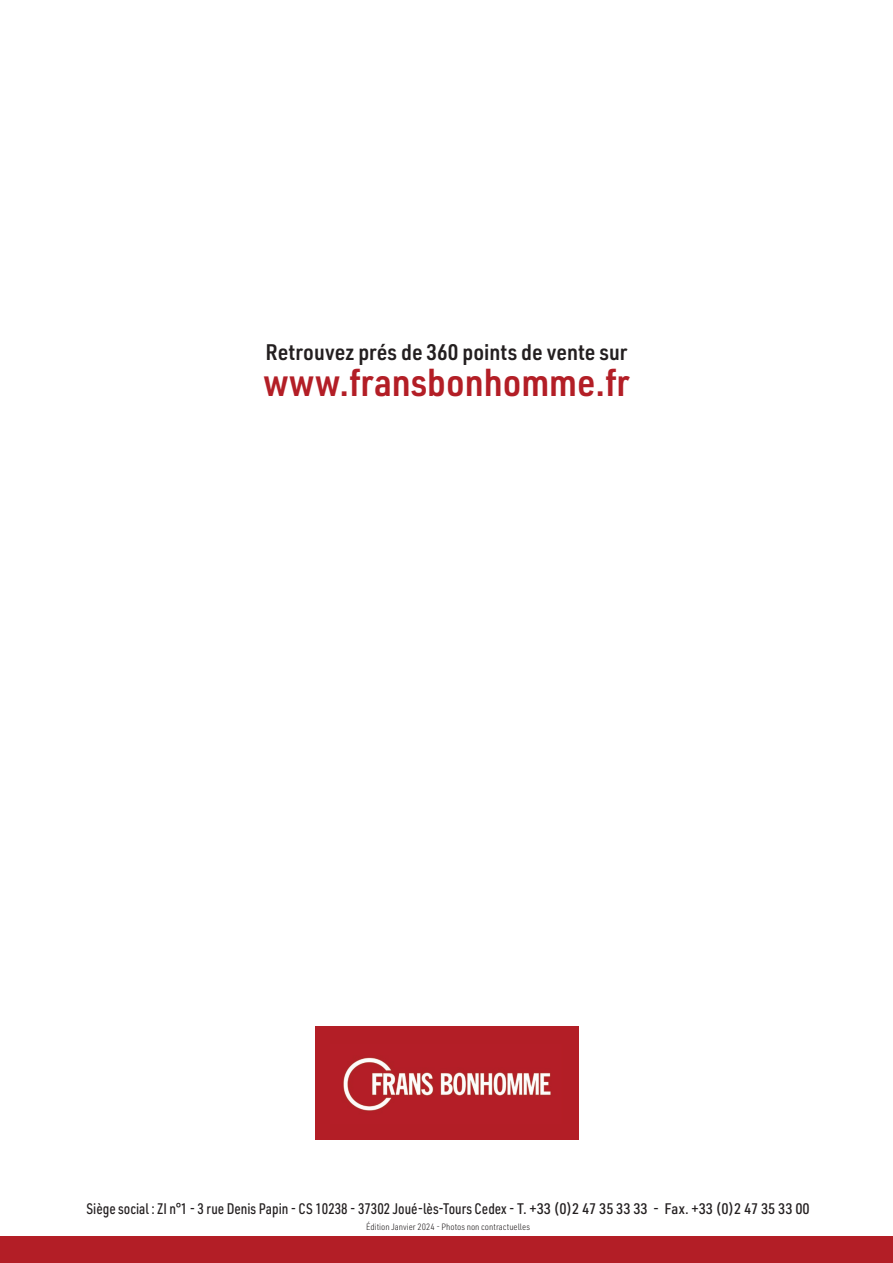
<style>
.page{position:relative;width:893px;height:1263px;background:#fff}
.page>*{position:absolute;margin:0;border:0;box-sizing:border-box;transform-origin:0 0}
.t1{font:600 38.25px "URWDIN Semi Cond";color:#b31e26}
.t2{font:600 22.05px "URWDIN Semi Cond";color:#231f20}
.t3{font:500 15px "URWDIN Semi Cond";color:#231f20;scale:.9 1}
.t4{font:300 9px "URWDIN Semi Cond";color:#231f20}
</style>
<div class="page">
<div style="left:315px;top:1026px;width:263px;height:113px;background:#b31e26"></div>
<img style="left:343px;top:1057px;width:208px;height:54px">
<div style="left:0;top:1236px;width:893px;height:27px;background:#b31e26"></div>
<h2 class="t2" style="left:266px;top:337px;width:363px">Retrouvez prés de 360 points de vente sur</h2>
<h1 class="t1" style="left:263px;top:356px;width:368px">www.fransbonhomme.fr</h1>
<p class="t3" style="left:86px;top:1199px;width:805px">Siège social : ZI n°1 - 3 rue Denis Papin - CS 10238 - 37302 Joué-lès-Tours Cedex - T. +33 (0)2 47 35 33 33 - Fax. +33 (0)2 47 35 33 00</p>
<p class="t4" style="left:366px;top:1221px;width:165px">Édition Janvier 2024 - Photos non contractuelles</p>
</div>
